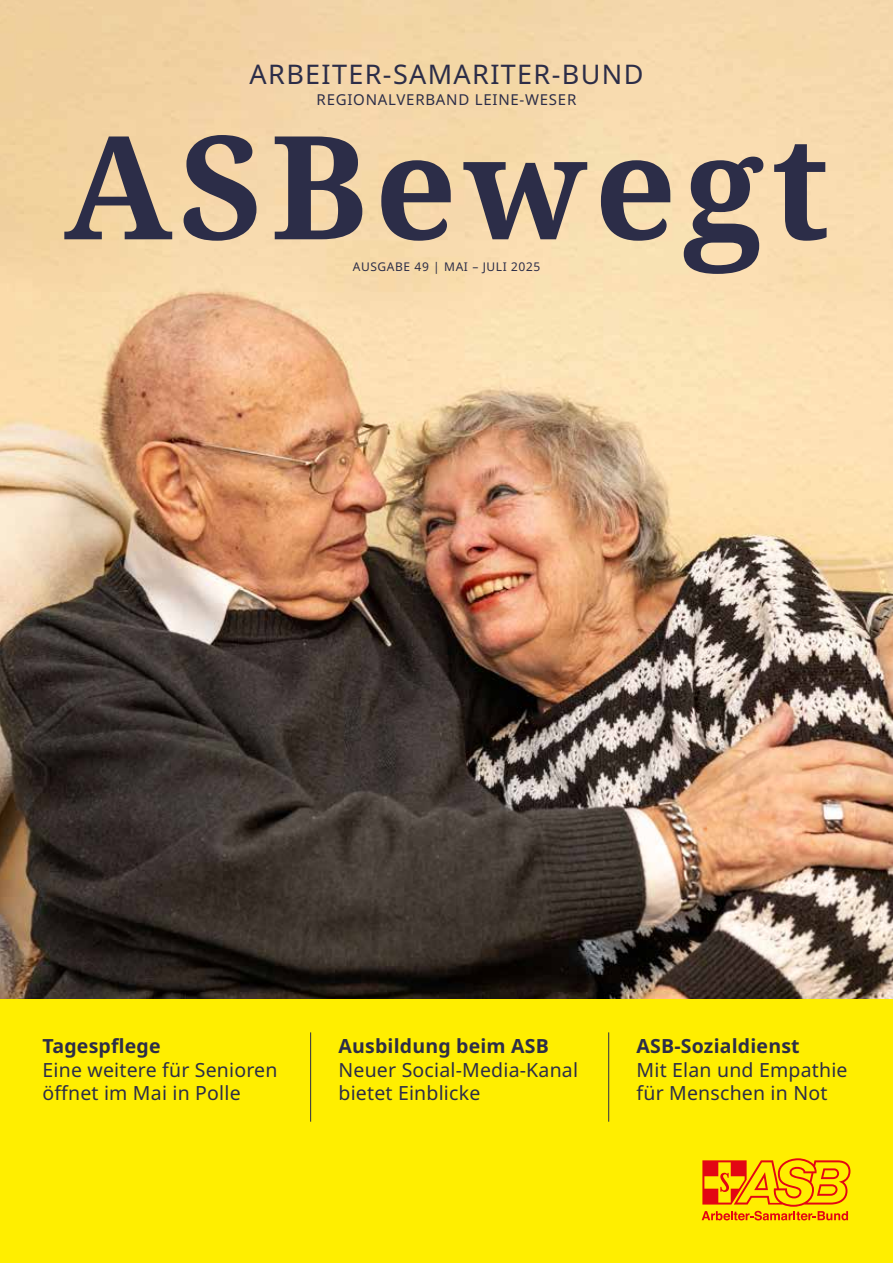
<style>
.page{position:relative;width:893px;height:1263px;background:#fff}
.page>*{position:absolute;margin:0;border:0;box-sizing:border-box;transform-origin:0 0}
.t1{font:700 144px "Noto Serif";letter-spacing:.05em;color:#2c2d48}
.t2{font:27px "Noto Sans";letter-spacing:.05em;color:#2c2d48}
.t3{font:19.5px/23.4px "Noto Sans";letter-spacing:.01em;color:#2c2d48}
.t4{font:700 19.5px "Noto Sans";letter-spacing:.01em;color:#2c2d48}
.t5{font:15px "Noto Sans";letter-spacing:.05em;color:#2c2d48}
.t6{font:12px "Noto Sans";letter-spacing:.05em;color:#2c2d48}
</style>
<div class="page">
<img style="left:0;top:0;width:893px;height:1000px">
<div style="left:0;top:1000px;width:893px;height:263px;background:#fe0"></div>
<svg style="left:702px;top:1158px;width:148px;height:62px"></svg>
<hr style="left:310px;top:1032px;width:1px;height:90px;background:#2c2d48">
<hr style="left:608px;top:1032px;width:1px;height:90px;background:#2c2d48">
<h2 class="t2" style="left:250px;top:55px;width:395px">ARBEITER-SAMARITER-BUND</h2>
<p class="t5" style="left:317px;top:89px;width:261px">REGIONALVERBAND LEINE-WESER</p>
<h1 class="t1" style="left:64px;top:86px;width:767px">ASBewegt</h1>
<p class="t6" style="left:353px;top:258px;width:189px">AUSGABE 49 | MAI – JULI 2025</p>
<p class="t4" style="left:43px;top:1032px;width:120px">Tagespflege</p>
<p class="t3" style="left:43px;top:1058px;width:236px">Eine weitere für Senioren öffnet im Mai in Polle</p>
<p class="t4" style="left:338px;top:1032px;width:212px">Ausbildung beim ASB</p>
<p class="t3" style="left:338px;top:1058px;width:241px">Neuer Social-Media-Kanal bietet Einblicke</p>
<p class="t4" style="left:637px;top:1032px;width:165px">ASB-Sozialdienst</p>
<p class="t3" style="left:637px;top:1058px;width:212px">Mit Elan und Empathie für Menschen in Not</p>
</div>
